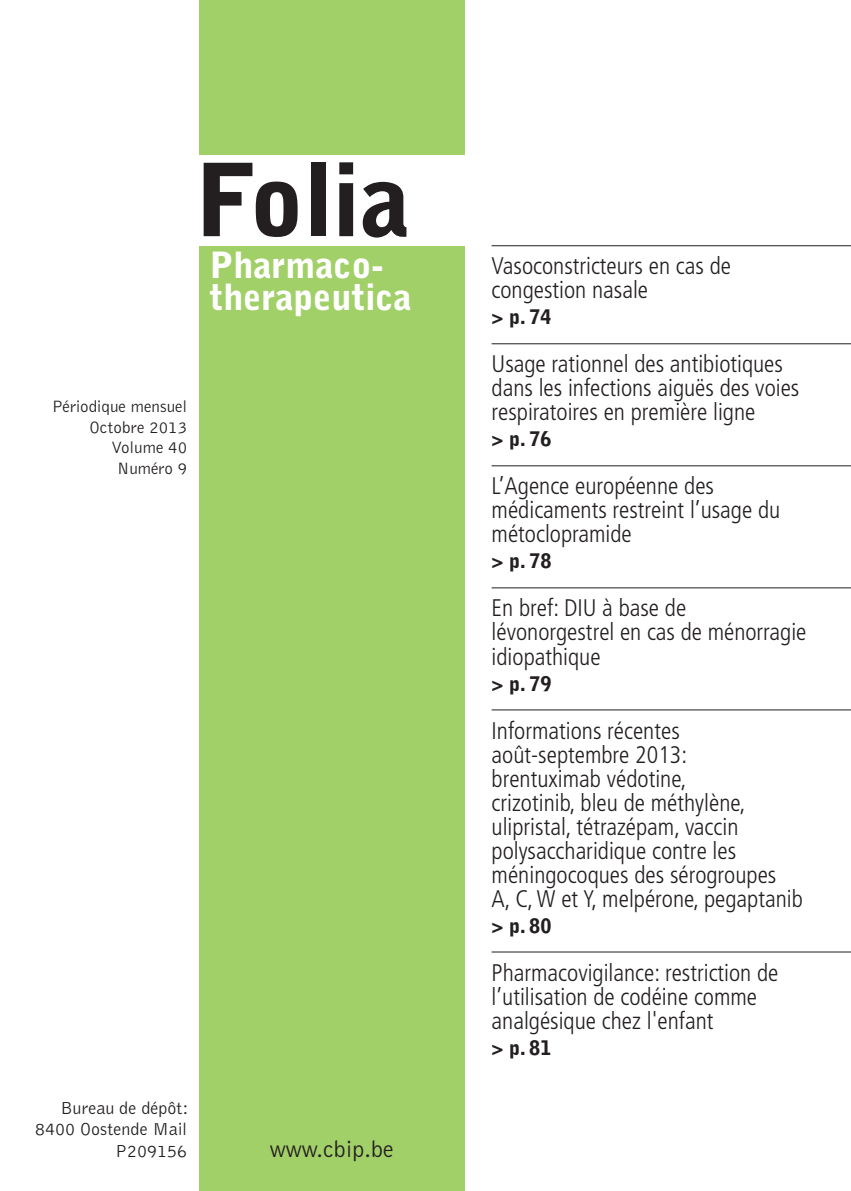
<style>
.page{position:relative;width:851px;height:1191px;background:#fff}
.page>*{position:absolute;margin:0;border:0;box-sizing:border-box;transform-origin:0 0}
.t1{font:900 100px "Bell Gothic Std";color:#231f20}
.t2{font:900 36px/32px "Bell Gothic Std";color:#fff}
.t3{font:300 condensed 24px/24px "Frutiger LT Std";color:#231f20}
.t4{font:300 24px "Bell Gothic Std";color:#231f20}
.t5{font:900 20px "Bell Gothic Std";color:#231f20}
.t6{font:300 18px/21.6px "Bell Gothic Std";color:#231f20;text-align:right}
.t7{font:300 17px/20.4px "Bell Gothic Std";color:#231f20;text-align:right}
</style>
<div class="page">
<div style="left:199px;top:247px;width:265px;height:944px;background:#a1cf68"></div>
<hr style="left:491px;top:245px;width:359px;height:1px;background:#231f20">
<hr style="left:491px;top:343px;width:359px;height:1px;background:#231f20">
<hr style="left:491px;top:465px;width:359px;height:1px;background:#231f20">
<hr style="left:491px;top:587px;width:359px;height:1px;background:#231f20">
<hr style="left:491px;top:709px;width:359px;height:1px;background:#231f20">
<hr style="left:491px;top:951px;width:359px;height:1px;background:#231f20">
<div style="left:199px;top:0;width:265px;height:154px;background:#a1cf68"></div>
<h1 class="t1" style="left:196px;top:142px;width:216px">Folia</h1>
<h2 class="t2" style="left:209px;top:249px;width:204px">Pharmaco&shy;therapeutica</h2>
<p class="t7" style="left:52px;top:397px;width:137px">Périodique mensuel<br>Octobre 2013<br>Volume 40<br>Numéro 9</p>
<p class="t6" style="left:35px;top:1097px;width:155px">Bureau de dépôt:<br>8400 Oostende Mail<br>P209156</p>
<p class="t4" style="left:270px;top:1136px;width:125px">www.cbip.be</p>
<p class="t3" style="left:491px;top:254px;width:241px">Vasoconstricteurs en cas de congestion nasale</p>
<p class="t5" style="left:491px;top:305px;width:61px">&gt; p. 74</p>
<p class="t3" style="left:491px;top:352px;width:309px">Usage rationnel des antibiotiques dans les infections aiguës des voies respiratoires en première ligne</p>
<p class="t5" style="left:491px;top:427px;width:61px">&gt; p. 76</p>
<p class="t3" style="left:491px;top:474px;width:290px">L’Agence européenne des médicaments restreint l’usage du métoclopramide</p>
<p class="t5" style="left:491px;top:549px;width:61px">&gt; p. 78</p>
<p class="t3" style="left:491px;top:596px;width:316px">En bref: DIU à base de lévonorgestrel en cas de ménorragie idiopathique</p>
<p class="t5" style="left:491px;top:671px;width:61px">&gt; p. 79</p>
<p class="t3" style="left:491px;top:718px;width:313px">Informations récentes août-septembre 2013:<br>brentuximab védotine,<br>crizotinib, bleu de méthylène, ulipristal, tétrazépam, vaccin polysaccharidique contre les méningocoques des sérogroupes<br>A, C, W et Y, melpérone, pegaptanib</p>
<p class="t5" style="left:491px;top:913px;width:61px">&gt; p. 80</p>
<p class="t3" style="left:491px;top:960px;width:288px">Pharmacovigilance: restriction de l’utilisation de codéine comme analgésique chez l'enfant</p>
<p class="t5" style="left:491px;top:1035px;width:61px">&gt; p. 81</p>
</div>
